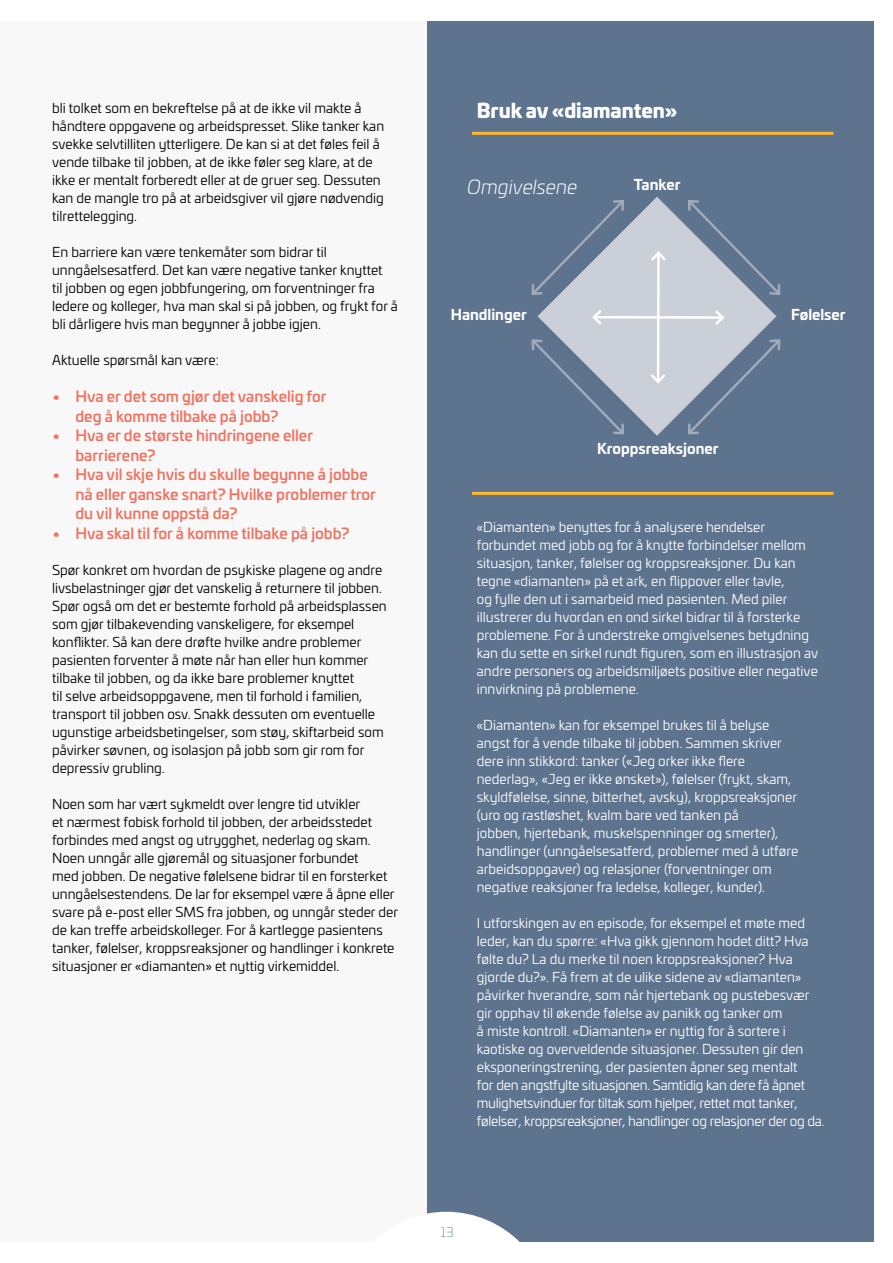
<style>
.page{position:relative;width:893px;height:1263px;background:#fff}
.page>*{position:absolute;margin:0;border:0;box-sizing:border-box;transform-origin:0 0}
.t1{font:900 19.5px "Univia Pro";color:#fff}
.t2{font:italic 300 19.5px "Univia Pro";color:#fff}
.t3{font:500 15px/19.5px "Univia Pro";color:#f07261}
.t4{font:700 14.4px "Univia Pro";color:#fff}
.t5{font:13.5px/18px "Univia Pro";color:#000}
.t6{font:13.5px/18px "Univia Pro";color:#fff}
.t7{font:200 13.5px "Univia Pro";color:#5d738e}
</style>
<div class="page">
<div style="left:0;top:21px;width:872px;height:1221px;background:#f8f8f8"></div>
<div style="left:427px;top:21px;width:447px;height:1221px;background:#5d738e"></div>
<svg style="left:427px;top:1212px;width:93px;height:30px"></svg>
<hr style="left:472px;top:132px;width:361px;height:3px;background:#fdb730">
<hr style="left:472px;top:492px;width:361px;height:3px;background:#fdb730">
<svg style="left:537px;top:197px;width:239px;height:239px;background:#bbc2cd"></svg>
<svg style="left:531px;top:198px;width:95px;height:99px"></svg>
<hr style="left:657px;top:253px;width:3px;height:129px;background:#fff">
<svg style="left:648px;top:371px;width:20px;height:14px"></svg>
<svg style="left:649px;top:249px;width:19px;height:14px"></svg>
<hr style="left:594px;top:316px;width:129px;height:3px;background:#fff">
<svg style="left:712px;top:308px;width:14px;height:19px"></svg>
<svg style="left:590px;top:307px;width:14px;height:20px"></svg>
<svg style="left:531px;top:337px;width:95px;height:99px"></svg>
<svg style="left:686px;top:198px;width:95px;height:99px"></svg>
<svg style="left:686px;top:337px;width:95px;height:99px"></svg>
<p class="t5" style="left:52px;top:98px;width:334px">bli tolket som en bekreftelse på at de ikke vil makte å håndtere oppgavene og arbeidspresset. Slike tanker kan svekke selvtilliten ytterligere. De kan si at det føles feil å vende tilbake til jobben, at de ikke føler seg klare, at de ikke er mentalt forberedt eller at de gruer seg. Dessuten kan de mangle tro på at arbeidsgiver vil gjøre nødvendig tilrettelegging.</p>
<p class="t5" style="left:52px;top:242px;width:347px">En barriere kan være tenkemåter som bidrar til unngåelsesatferd. Det kan være negative tanker knyttet<br>til jobben og egen jobbfungering, om forventninger fra ledere og kolleger, hva man skal si på jobben, og frykt for å bli dårligere hvis man begynner å jobbe igjen.</p>
<p class="t5" style="left:52px;top:350px;width:168px">Aktuelle spørsmål kan være:</p>
<p class="t3" style="left:75px;top:386px;width:252px;text-indent:-23px">• Hva er det som gjør det vanskelig for deg å komme tilbake på jobb?</p>
<p class="t3" style="left:75px;top:425px;width:239px;text-indent:-23px">• Hva er de største hindringene eller barrierene?</p>
<p class="t3" style="left:75px;top:464px;width:302px;text-indent:-23px">• Hva vil skje hvis du skulle begynne å jobbe nå eller ganske snart? Hvilke problemer tror du vil kunne oppstå da?</p>
<p class="t3" style="left:52px;top:523px;width:299px">• Hva skal til for å komme tilbake på jobb?</p>
<p class="t5" style="left:52px;top:560px;width:336px">Spør konkret om hvordan de psykiske plagene og andre livsbelastninger gjør det vanskelig å returnere til jobben.<br>Spør også om det er bestemte forhold på arbeidsplassen som gjør tilbakevending vanskeligere, for eksempel konflikter. Så kan dere drøfte hvilke andre problemer pasienten forventer å møte når han eller hun kommer tilbake til jobben, og da ikke bare problemer knyttet<br>til selve arbeidsoppgavene, men til forhold i familien, transport til jobben osv. Snakk dessuten om eventuelle ugunstige arbeidsbetingelser, som støy, skiftarbeid som påvirker søvnen, og isolasjon på jobb som gir rom for depressiv grubling.</p>
<p class="t5" style="left:52px;top:794px;width:347px">Noen som har vært sykmeldt over lengre tid utvikler<br>et nærmest fobisk forhold til jobben, der arbeidsstedet forbindes med angst og utrygghet, nederlag og skam.<br>Noen unngår alle gjøremål og situasjoner forbundet<br>med jobben. De negative følelsene bidrar til en forsterket unngåelsestendens. De lar for eksempel være å åpne eller svare på e-post eller SMS fra jobben, og unngår steder der de kan treffe arbeidskolleger. For å kartlegge pasientens tanker, følelser, kroppsreaksjoner og handlinger i konkrete situasjoner er «diamanten» et nyttig virkemiddel.</p>
<h3 class="t1" style="left:477px;top:94px;width:202px">Bruk av «diamanten»</h3>
<h3 class="t2" style="left:467px;top:173px;width:112px">Omgivelsene</h3>
<h3 class="t4" style="left:634px;top:173px;width:48px">Tanker</h3>
<p class="t4" style="left:451px;top:303px;width:78px">Handlinger</p>
<p class="t4" style="left:791px;top:303px;width:56px">Følelser</p>
<p class="t4" style="left:597px;top:437px;width:123px">Kroppsreaksjoner</p>
<p class="t6" style="left:477px;top:517px;width:343px">«Diamanten» benyttes for å analysere hendelser forbundet med jobb og for å knytte forbindelser mellom situasjon, tanker, følelser og kroppsreaksjoner. Du kan tegne «diamanten» på et ark, en flippover eller tavle,<br>og fylle den ut i samarbeid med pasienten. Med piler illustrerer du hvordan en ond sirkel bidrar til å forsterke problemene. For å understreke omgivelsenes betydning kan du sette en sirkel rundt figuren, som en illustrasjon av andre personers og arbeidsmiljøets positive eller negative innvirkning på problemene.</p>
<p class="t6" style="left:477px;top:715px;width:323px">«Diamanten» kan for eksempel brukes til å belyse angst for å vende tilbake til jobben. Sammen skriver dere inn stikkord: tanker («Jeg orker ikke flere nederlag», «Jeg er ikke ønsket»), følelser (frykt, skam, skyldfølelse, sinne, bitterhet, avsky), kroppsreaksjoner (uro og rastløshet, kvalm bare ved tanken på<br>jobben, hjertebank, muskelspenninger og smerter), handlinger (unngåelsesatferd, problemer med å utføre arbeidsoppgaver) og relasjoner (forventninger om negative reaksjoner fra ledelse, kolleger, kunder).</p>
<p class="t6" style="left:477px;top:913px;width:349px">I utforskingen av en episode, for eksempel et møte med leder, kan du spørre: «Hva gikk gjennom hodet ditt? Hva følte du? La du merke til noen kroppsreaksjoner? Hva gjorde du?». Få frem at de ulike sidene av «diamanten» påvirker hverandre, som når hjertebank og pustebesvær gir opphav til økende følelse av panikk og tanker om<br>å miste kontroll. «Diamanten» er nyttig for å sortere i kaotiske og overveldende situasjoner. Dessuten gir den eksponeringstrening, der pasienten åpner seg mentalt<br>for den angstfylte situasjonen. Samtidig kan dere få åpnet mulighetsvinduer for tiltak som hjelper, rettet mot tanker, følelser, kroppsreaksjoner, handlinger og relasjoner der og da.</p>
<p class="t7" style="left:441px;top:1223px;width:15px">13</p>
</div>
